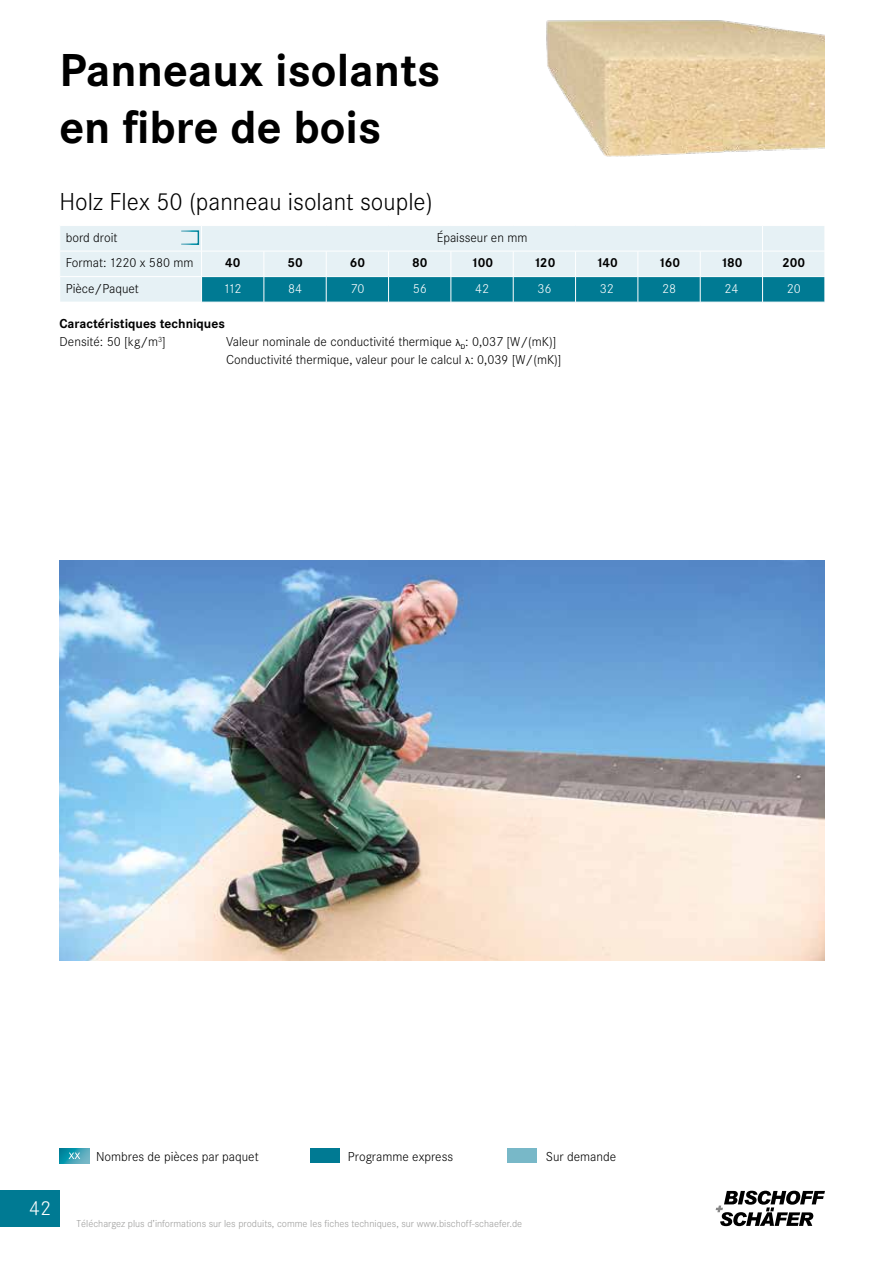
<style>
.page{position:relative;width:893px;height:1263px;background:#fff}
.page>*{position:absolute;margin:0;border:0;box-sizing:border-box;transform-origin:0 0}
.t1{font:700 48px/57.6px "Corporate S";color:#000}
.t2{font:300 25.5px "Corporate S";color:#000}
.t3{font:300 21px "Corporate S";color:#fff}
.t4{font:300 13.5px/18px "Corporate S";color:#000}
.t5{font:700 13.5px/18px "Corporate S";color:#000}
.t6{font:300 13.5px "Corporate S";color:#fff}
.t7{font:300 10.5px "Corporate S";color:#9d9d9c}
.s1{font-weight:300}
</style>
<div class="page">
<svg style="left:60px;top:226px;width:765px;height:76px;background:#abd2db"></svg>
<div style="left:180px;top:230px;width:19px;height:15px;border:2px solid #fff"></div>
<img style="left:546px;top:20px;width:279px;height:137px">
<img style="left:60px;top:560px;width:765px;height:400px">
<div style="left:310px;top:1148px;width:30px;height:15px;background:#007a93"></div>
<div style="left:507px;top:1148px;width:30px;height:15px;background:#78b8c8"></div>
<svg style="left:60px;top:1148px;width:29px;height:15px"></svg>
<svg style="left:69px;top:1152px;width:11px;height:7px"></svg>
<svg style="left:716px;top:1191px;width:109px;height:35px"></svg>
<div style="left:0;top:1191px;width:60px;height:36px;background:#007a93"></div>
<h1 class="t1" style="left:60px;top:42px;width:382px">Panneaux isolants en fibre de bois</h1>
<h2 class="t2" style="left:60px;top:188px;width:375px">Holz Flex 50 (panneau isolant souple)</h2>
<p class="t4" style="left:66px;top:228px;width:53px">bord droit</p>
<p class="t4" style="left:437px;top:228px;width:92px">Épaisseur en mm</p>
<p class="t4" style="left:66px;top:254px;width:129px">Format: 1220 x 580 mm</p>
<p class="t5" style="left:225px;top:254px;width:17px">40</p>
<p class="t5" style="left:287px;top:254px;width:17px">50</p>
<p class="t5" style="left:350px;top:254px;width:17px">60</p>
<p class="t5" style="left:412px;top:254px;width:17px">80</p>
<p class="t5" style="left:471px;top:254px;width:24px">100</p>
<p class="t5" style="left:533px;top:254px;width:23px">120</p>
<p class="t5" style="left:596px;top:254px;width:24px">140</p>
<p class="t5" style="left:658px;top:254px;width:23px">160</p>
<p class="t5" style="left:720px;top:254px;width:24px">180</p>
<p class="t5" style="left:782px;top:254px;width:25px">200</p>
<p class="t4" style="left:66px;top:279px;width:75px">Pièce/Paquet</p>
<p class="t6" style="left:224px;top:281px;width:19px">112</p>
<p class="t6" style="left:288px;top:281px;width:16px">84</p>
<p class="t6" style="left:350px;top:281px;width:16px">70</p>
<p class="t6" style="left:413px;top:281px;width:16px">56</p>
<p class="t6" style="left:475px;top:281px;width:16px">42</p>
<p class="t6" style="left:537px;top:281px;width:16px">36</p>
<p class="t6" style="left:600px;top:281px;width:16px">32</p>
<p class="t6" style="left:662px;top:281px;width:16px">28</p>
<p class="t6" style="left:724px;top:281px;width:16px">24</p>
<p class="t6" style="left:787px;top:281px;width:16px">20</p>
<p class="t5" style="left:60px;top:315px;width:167px">Caractéristiques techniques<br><span class="s1">Densité: 50 [kg/m</span><sup>3</sup><span class="s1">]</span></p>
<p class="t4" style="left:226px;top:333px;width:337px">Valeur nominale de conductivité thermique : 0,037 [W/(mK)]<br>Conductivité thermique, valeur pour le calcul : 0,039 [W/(mK)]</p>
<h3 class="t3" style="left:29px;top:1196px;width:23px">42</h3>
<p class="t4" style="left:96px;top:1147px;width:164px">Nombres de pièces par paquet</p>
<p class="t4" style="left:348px;top:1147px;width:107px">Programme express</p>
<p class="t4" style="left:546px;top:1147px;width:72px">Sur demande</p>
<p class="t7" style="left:77px;top:1217px;width:447px">Téléchargez plus d’informations sur les produits, comme les fiches techniques, sur www.bischoff-schaefer.de</p>
</div>
